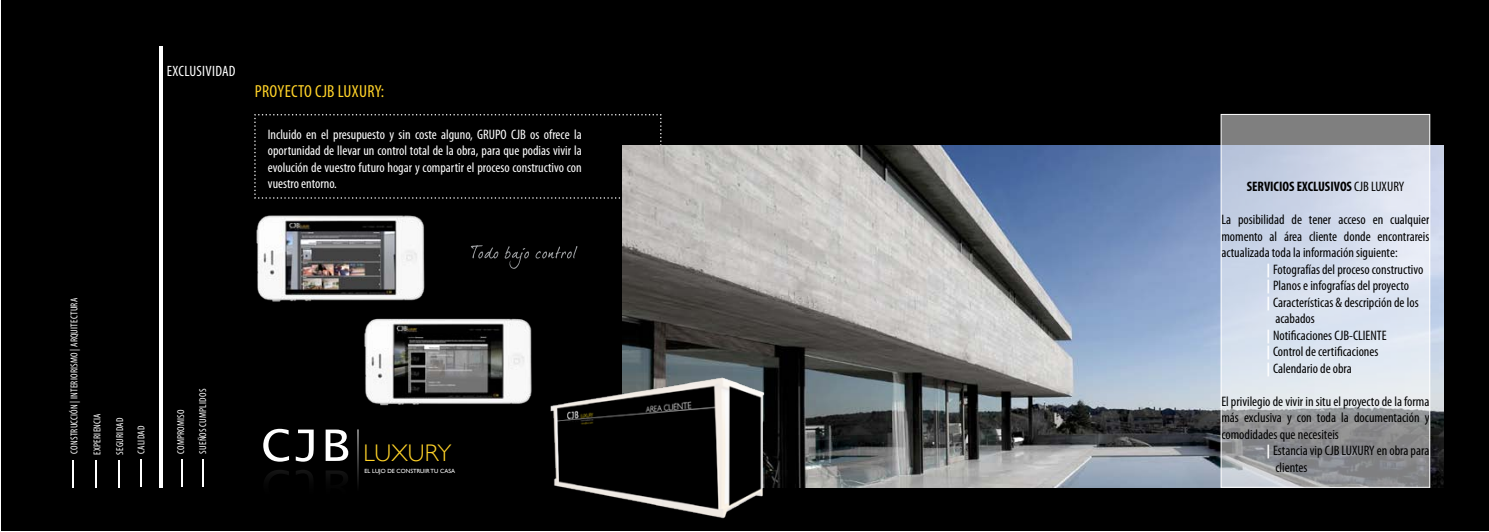
<style>
.page{position:relative;width:1489px;height:532px;background:#fff}
.page>*{position:absolute;margin:0;border:0;box-sizing:border-box;transform-origin:0 0}
.t1{font:50px "Lucida Console";color:#fff}
.t2{font:300 24px "Gill Sans";color:#ffd328}
.t3{font:condensed 17.5px "Myriad Pro";letter-spacing:.02em;color:#ffd328}
.t4{font:condensed 15px "Myriad Pro";color:#fff}
.t5{font:condensed 13.75px/16.5px "Myriad Pro";color:#000;text-align:justify}
.t6{font:condensed 13.75px/16.5px "Myriad Pro";color:#fff;text-align:justify}
.t7{font:700 condensed 13.75px "Myriad Pro";color:#000}
.t8{font:condensed 10px/21.4px "Myriad Pro";letter-spacing:.02em;color:#fff}
.t9{font:6px "Gill Sans";color:#fff}
.s1{font-family:"Lucida Console";font-weight:400;font-size:50px;color:#fff}
.s2{font-weight:400}
.s3{font-weight:700;font-stretch:normal;color:#fff}
</style>
<div class="page">
<div style="left:1px;top:1px;width:1487px;height:530px;background:#000"></div>
<hr style="left:357px;top:429px;width:1px;height:62px;background:#fff">
<img style="left:256px;top:215px;width:169px;height:87px">
<img style="left:364px;top:318px;width:168px;height:88px">
<svg style="left:254px;top:114px;width:408px;height:85px"></svg>
<img style="left:622px;top:146px;width:821px;height:341px">
<svg style="left:471px;top:245px;width:106px;height:24px"></svg>
<svg style="left:118px;top:460px;width:1px;height:27px"></svg>
<hr style="left:140px;top:459px;width:2px;height:27px;background:#fff">
<svg style="left:181px;top:459px;width:1px;height:27px"></svg>
<svg style="left:202px;top:459px;width:1px;height:27px"></svg>
<hr style="left:95px;top:460px;width:2px;height:27px;background:#fff">
<hr style="left:159px;top:46px;width:3px;height:441px;background:#fff">
<hr style="left:72px;top:460px;width:2px;height:27px;background:#fff">
<svg style="left:1222px;top:116px;width:205px;height:369px;background:#c1c7d2"></svg>
<div style="left:1220px;top:114px;width:209px;height:373px;border:1px solid #fff"></div>
<img style="left:550px;top:363px;width:223px;height:156px">
<p class="t4" style="left:167px;top:62px;width:7px">EXCLUSI</p>
<p class="t4" style="left:205px;top:62px;width:14px">VIDAD</p>
<p class="t3" style="left:255px;top:81px;width:131px">proyecto cjb luxury:</p>
<p class="t6" style="left:268px;top:125px;width:222px">Incluido en el presupuesto y sin coste alguno, GRUPO</p>
<p class="t6" style="left:268px;top:125px;width:315px;text-indent:243px">CJB os ofrece la oportunidad de llevar un control total de la obra, para que podias vivir la evolución de vuestro futuro hogar y compartir el proceso constructivo con vuestro entorno.</p>
<p class="t8" style="left:63px;top:453px;width:157px;rotate:-90deg">CONSTRUCCIÓN | INTERIORISMO | ARQUITECTURA</p>
<p class="t8" style="left:86px;top:454px;width:43px;rotate:-90deg">experiencia</p>
<p class="t8" style="left:109px;top:454px;width:38px;rotate:-90deg">seguridad<br>CALIDAD</p>
<p class="t8" style="left:170px;top:453px;width:66px;line-height:21.8px;rotate:-90deg">compromiso sueños cumplidos</p>
<h1 class="t1" style="left:261px;top:421px;width:92px">CJB</h1>
<h2 class="t2" style="left:261px;top:434px;width:192px"><span class="s1">CJB</span> LUXURY</h2>
<p class="t9" style="left:364px;top:467px;width:92px">EL LUJO DE CONSTRUIR TU CASA</p>
<p class="t7" style="left:1246px;top:178px;width:131px">SERVICIOS EXCLUSIVOS <span class="s2">CJB LUXURY</span></p>
<p class="t5" style="left:1221px;top:211px;width:209px">La posibilidad de tener acceso en cualquier momento al área cliente donde encontrareis actualizada toda la información siguiente:</p>
<p class="t5" style="left:1266px;top:260px;width:158px"><span class="s3">|</span> Fotografías del proceso constructivo</p>
<p class="t5" style="left:1266px;top:277px;width:144px"><span class="s3">|</span> Planos e infografías del proyecto</p>
<p class="t5" style="left:1266px;top:293px;width:154px"><span class="s3">|</span> Características &amp; descripción de los</p>
<p class="t5" style="left:1275px;top:310px;width:41px">acabados</p>
<p class="t5" style="left:1266px;top:326px;width:93px"><span class="s3">|</span> Notificaciones CJB-CLIENTE</p>
<p class="t5" style="left:1266px;top:343px;width:113px"><span class="s3">|</span> Control de certificaciones</p>
<p class="t5" style="left:1266px;top:359px;width:87px"><span class="s3">|</span> Calendario de obra</p>
<p class="t5" style="left:1221px;top:392px;width:209px">El privilegio de vivir in situ el proyecto de la forma</p>
<p class="t5" style="left:1221px;top:409px;width:209px">más exclusiva y con toda la documentación y</p>
<p class="t5" style="left:1221px;top:425px;width:119px">comodidades que necesiteis</p>
<p class="t5" style="left:1266px;top:442px;width:82px"><span class="s3">|</span> Estancia vip CJB LUXURY</p>
<p class="t5" style="left:1376px;top:442px;width:54px">en obra para</p>
<p class="t5" style="left:1275px;top:458px;width:34px">clientes</p>
</div>
